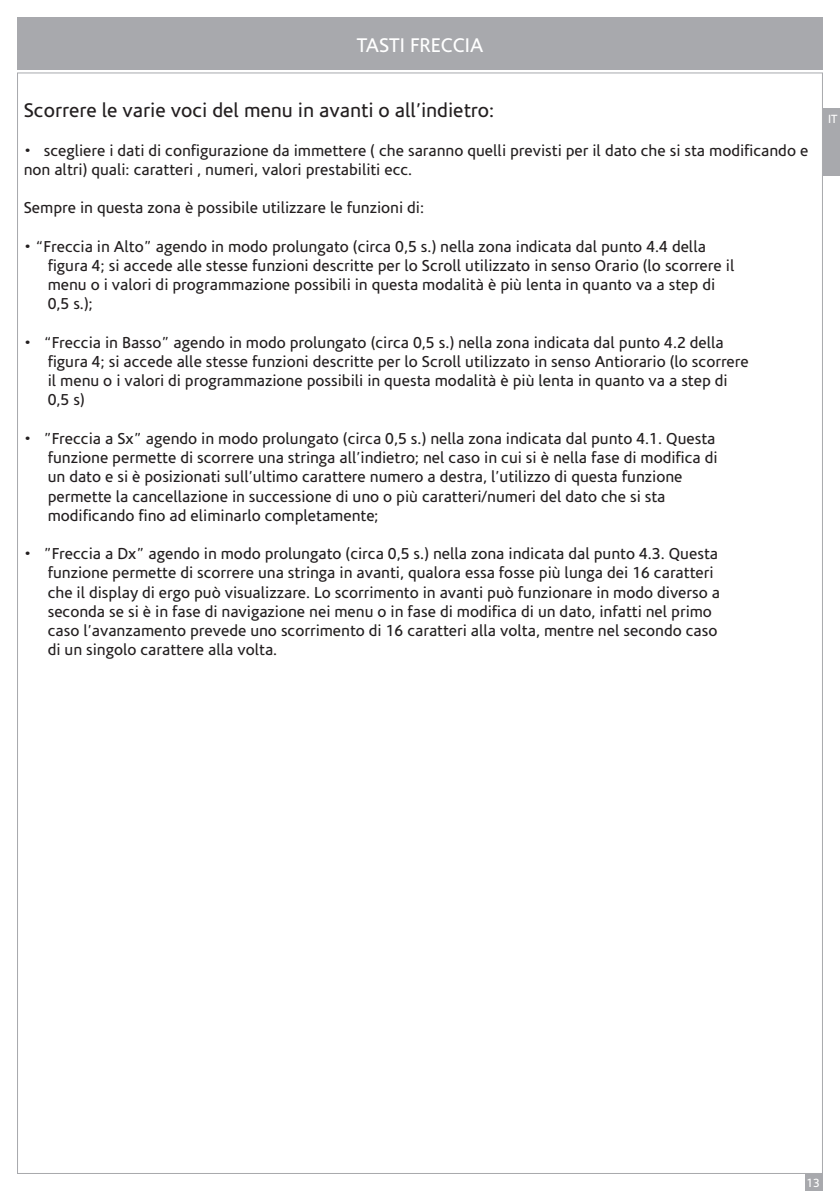
<style>
.page{position:relative;width:840px;height:1191px;background:#fff}
.page>*{position:absolute;margin:0;border:0;box-sizing:border-box;transform-origin:0 0}
.t1{font:20px "Corisande";color:#231f20}
.t2{font:20px "Corisande";color:#fff}
.t3{font:16px/19.2px "Corisande";color:#231f20}
.t4{font:12px "Corisande";color:#fff}
</style>
<div class="page">
<svg style="left:822px;top:108px;width:17px;height:68px"></svg>
<svg style="left:805px;top:1174px;width:17px;height:17px"></svg>
<div style="left:17px;top:17px;width:805px;height:52px;background:#a8a9ad"></div>
<p class="t2" style="left:356px;top:34px;width:128px">TASTI FRECCIA</p>
<p class="t1" style="left:24px;top:100px;width:472px">Scorrere le varie voci del menu in avanti o all’indietro:</p>
<p class="t3" style="left:24px;top:141px;width:785px">• scegliere i dati di configurazione da immettere ( che saranno quelli previsti per il dato che si sta modificando e non altri) quali: caratteri , numeri, valori prestabiliti ecc.</p>
<p class="t3" style="left:24px;top:199px;width:401px">Sempre in questa zona è possibile utilizzare le funzioni di:</p>
<p class="t3" style="left:48px;top:237px;width:687px;text-indent:-24px">• “Freccia in Alto” agendo in modo prolungato (circa 0,5 s.) nella zona indicata dal punto 4.4 della figura 4; si accede alle stesse funzioni descritte per lo Scroll utilizzato in senso Orario (lo scorrere il menu o i valori di programmazione possibili in questa modalità è più lenta in quanto va a step di 0,5 s.);</p>
<p class="t3" style="left:48px;top:333px;width:702px;text-indent:-24px">• “Freccia in Basso” agendo in modo prolungato (circa 0,5 s.) nella zona indicata dal punto 4.2 della figura 4; si accede alle stesse funzioni descritte per lo Scroll utilizzato in senso Antiorario (lo scorrere il menu o i valori di programmazione possibili in questa modalità è più lenta in quanto va a step di 0,5 s)</p>
<p class="t3" style="left:48px;top:429px;width:671px;text-indent:-24px">• ”Freccia a Sx” agendo in modo prolungato (circa 0,5 s.) nella zona indicata dal punto 4.1. Questa funzione permette di scorrere una stringa all’indietro; nel caso in cui si è nella fase di modifica di un dato e si è posizionati sull’ultimo carattere numero a destra, l’utilizzo di questa funzione permette la cancellazione in successione di uno o più caratteri/numeri del dato che si sta modificando fino ad eliminarlo completamente;</p>
<p class="t3" style="left:48px;top:544px;width:673px;text-indent:-24px">• ”Freccia a Dx” agendo in modo prolungato (circa 0,5 s.) nella zona indicata dal punto 4.3. Questa funzione permette di scorrere una stringa in avanti, qualora essa fosse più lunga dei 16 caratteri che il display di ergo può visualizzare. Lo scorrimento in avanti può funzionare in modo diverso a seconda se si è in fase di navigazione nei menu o in fase di modifica di un dato, infatti nel primo caso l’avanzamento prevede uno scorrimento di 16 caratteri alla volta, mentre nel secondo caso di un singolo carattere alla volta.</p>
<p class="t4" style="left:827px;top:113px;width:11px">IT</p>
<p class="t4" style="left:806px;top:1176px;width:15px">13</p>
</div>
